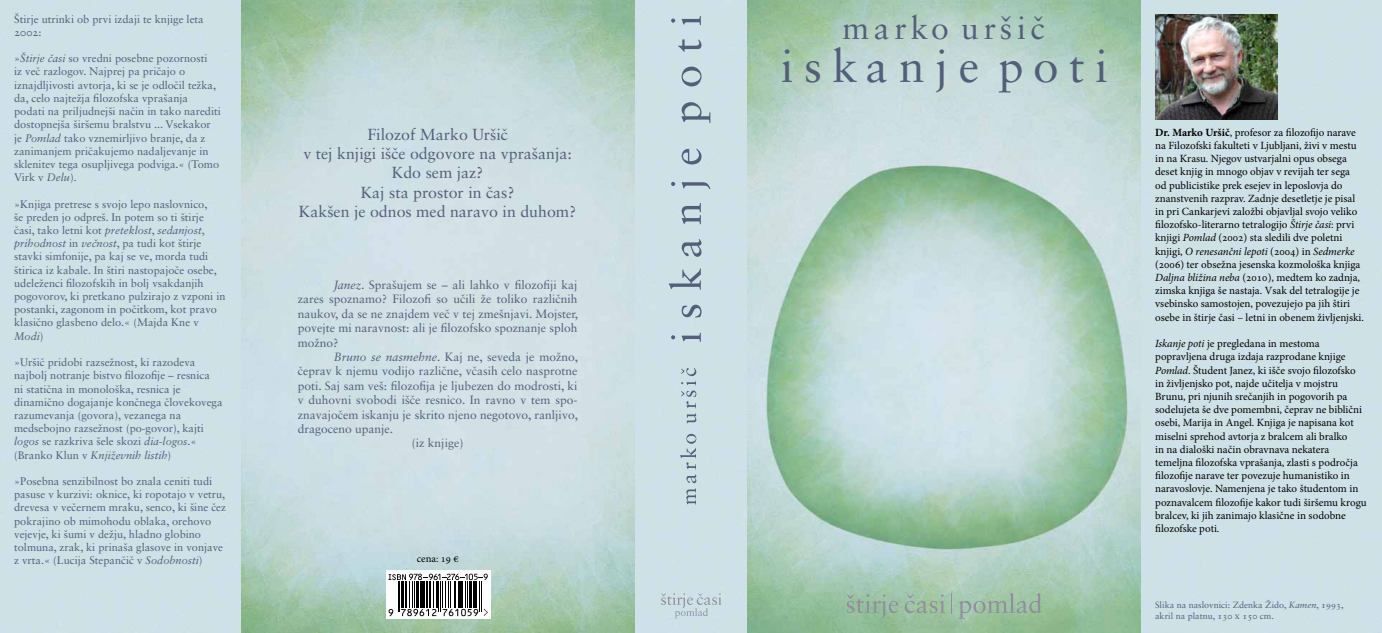
<style>
.page{position:relative;width:1382px;height:633px;background:#fff}
.page>*{position:absolute;margin:0;border:0;box-sizing:border-box;transform-origin:0 0}
.t1{font:46px "Sabon LT Std";letter-spacing:.23em;color:#535e78}
.t2{font:32px "Sabon LT Std";letter-spacing:.15em;color:#535e78}
.t3{font:16px/19.2px "Sabon LT Std";color:#535e78;text-align:center}
.t4{font:12px/14.4px "Sabon LT Std";color:#535e78;text-align:justify}
.t5{font:11px/13.2px "Sabon LT Std";color:#535e78}
.t6{font:11px/13.2px "Minion Pro";color:#000}
.t7{font:10.5px "Minion Pro";color:#000}
.t8{font:9px/10.8px "Sabon LT Std";color:#535e78}
.s1{font-style:italic}
.s2{font-weight:700}
</style>
<div class="page">
<img style="left:0;top:0;width:1382px;height:632px">
<svg style="left:671px;top:333px;width:30px;height:9px"></svg>
<svg style="left:681px;top:304px;width:20px;height:13px"></svg>
<svg style="left:669px;top:268px;width:32px;height:21px"></svg>
<svg style="left:681px;top:239px;width:20px;height:18px"></svg>
<svg style="left:681px;top:203px;width:20px;height:21px"></svg>
<svg style="left:671px;top:182px;width:39px;height:7px"></svg>
<svg style="left:681px;top:149px;width:20px;height:15px"></svg>
<svg style="left:681px;top:102px;width:29px;height:21px"></svg>
<svg style="left:681px;top:67px;width:20px;height:19px"></svg>
<svg style="left:678px;top:39px;width:23px;height:13px"></svg>
<svg style="left:671px;top:16px;width:30px;height:9px"></svg>
<svg style="left:680px;top:433px;width:16px;height:71px"></svg>
<svg style="left:681px;top:368px;width:15px;height:55px"></svg>
<svg style="left:846px;top:594px;width:52px;height:24px"></svg>
<svg style="left:904px;top:594px;width:41px;height:19px"></svg>
<svg style="left:951px;top:592px;width:1px;height:21px"></svg>
<svg style="left:958px;top:592px;width:84px;height:26px;background:#9cbba3"></svg>
<svg style="left:661px;top:593px;width:60px;height:25px"></svg>
<div style="left:386px;top:570px;width:104px;height:48px;background:#fff"></div>
<img style="left:1155px;top:14px;width:122px;height:105px">
<svg style="left:388px;top:573px;width:100px;height:43px"></svg>
<p class="t5" style="left:14px;top:12px;width:191px">Štirje utrinki ob prvi izdaji te knjige leta<br>2002:</p>
<p class="t5" style="left:14px;top:52px;width:208px">»<span class="s1">Štirje časi</span> so vredni posebne pozornosti<br>iz več razlogov. Najprej pa pričajo o iznajdljivosti avtorja, ki se je odločil težka, da, celo najtežja filozofska vprašanja podati na priljudnejši način in tako narediti dostopnejša širšemu bralstvu ... Vsekakor je <span class="s1">Pomlad</span> tako vznemirljivo branje, da z zanimanjem pričakujemo nadaljevanje in sklenitev tega osupljivega podviga.« (Tomo Virk v <span class="s1">Delu</span>).</p>
<p class="t5" style="left:14px;top:197px;width:213px">»Knjiga pretrese s svojo lepo naslovnico,<br>še preden jo odpreš. In potem so ti štirje časi, tako letni kot <span class="s1">preteklost</span>, <span class="s1">sedanjost</span>, <span class="s1">prihodnost</span> in <span class="s1">večnost</span>, pa tudi kot štirje stavki simfonije, pa kaj se ve, morda tudi štirica iz kabale. In štiri nastopajoče osebe, udeleženci filozofskih in bolj vsakdanjih pogovorov, ki pretkano pulzirajo z vzponi in postanki, zagonom in počitkom, kot pravo klasično glasbeno delo.« (Majda Kne v <span class="s1">Modi</span>)</p>
<p class="t5" style="left:14px;top:355px;width:210px">»Uršič pridobi razsežnost, ki razodeva najbolj notranje bistvo filozofije – resnica<br>ni statična in monološka, resnica je dinamično dogajanje končnega človekovega razumevanja (govora), vezanega na medsebojno razsežnost (po-govor), kajti <span class="s1">logos</span> se razkriva šele skozi <span class="s1">dia-logos</span>.« (Branko Klun v <span class="s1">Književnih listih</span>)</p>
<p class="t5" style="left:14px;top:474px;width:213px">»Posebna senzibilnost bo znala ceniti tudi pasuse v kurzivi: oknice, ki ropotajo v vetru, drevesa v večernem mraku, senco, ki šine čez pokrajino ob mimohodu oblaka, orehovo vejevje, ki šumi v dežju, hladno globino tolmuna, zrak, ki prinaša glasove in vonjave z vrta.« (Lucija Stepančič v <span class="s1">Sodobnosti</span>)</p>
<h3 class="t3" style="left:299px;top:124px;width:279px">Filozof Marko Uršič<br>v tej knjigi išče odgovore na vprašanja:<br>Kdo sem jaz?<br>Kaj sta prostor in čas?<br>Kakšen je odnos med naravo in duhom?</h3>
<p class="t4" style="left:298px;top:277px;width:282px;text-indent:36px"><span class="s1">Janez</span>. Sprašujem se – ali lahko v filozofiji kaj zares spoznamo? Filozofi so učili že toliko različnih naukov, da se ne znajdem več v tej zmešnjavi. Mojster, povejte mi naravnost: ali je filozofsko spoznanje sploh možno?</p>
<p class="t4" style="left:334px;top:349px;width:246px"><span class="s1">Bruno se nasmehne</span>. Kaj ne, seveda je možno,</p>
<p class="t4" style="left:298px;top:363px;width:281px">čeprav k njemu vodijo različne, včasih celo nasprotne</p>
<p class="t4" style="left:298px;top:378px;width:281px">poti. Saj sam veš: filozofija je ljubezen do modrosti, ki</p>
<p class="t4" style="left:298px;top:392px;width:281px">v duhovni svobodi išče resnico. In ravno v tem spo-</p>
<p class="t4" style="left:298px;top:407px;width:282px">znavajočem iskanju je skrito njeno negotovo, ranljivo,</p>
<p class="t4" style="left:298px;top:421px;width:97px">dragoceno upanje.</p>
<p class="t4" style="left:412px;top:435px;width:53px">(iz knjige)</p>
<p class="t7" style="left:417px;top:551px;width:43px">cena: 19 €</p>
<h2 class="t2" style="left:842px;top:8px;width:204px">marko uršič</h2>
<h1 class="t1" style="left:781px;top:38px;width:329px">iskanje poti</h1>
<p class="t6" style="left:1155px;top:125px;width:210px"><span class="s2">Dr. Marko Uršič</span>, profesor za filozofijo narave na Filozofski fakulteti v Ljubljani, živi v mestu in na Krasu. Njegov ustvarjalni opus obsega deset knjig in mnogo objav v revijah ter sega od publicistike prek esejev in leposlovja do znanstvenih razprav. Zadnje desetletje je pisal in pri Cankarjevi založbi objavljal svojo veliko filozofsko-literarno tetralogijo <span class="s1">Štirje časi</span>: prvi knjigi <span class="s1">Pomlad</span> (2002) sta sledili dve poletni knjigi, <span class="s1">O renesančni lepoti</span> (2004) in <span class="s1">Sedmerke </span>(2006) ter obsežna jesenska kozmološka knjiga <span class="s1">Daljna bližina neba</span> (2010), medtem ko zadnja, zimska knjiga še nastaja. Vsak del tetralogije je vsebinsko samostojen, povezujejo pa jih štiri osebe in štirje časi – letni in obenem življenjski.</p>
<p class="t6" style="left:1155px;top:337px;width:213px"><span class="s1">Iskanje poti</span> je pregledana in mestoma popravljena druga izdaja razprodane knjige <span class="s1">Pomlad</span>. Študent Janez, ki išče svojo filozofsko in življenjsko pot, najde učitelja v mojstru Brunu, pri njunih srečanjih in pogovorih pa sodelujeta še dve pomembni, čeprav ne biblični osebi, Marija in Angel. Knjiga je napisana kot miselni sprehod avtorja z bralcem ali bralko<br>in na dialoški način obravnava nekatera temeljna filozofska vprašanja, zlasti s področja filozofije narave ter povezuje humanistiko in naravoslovje. Namenjena je tako študentom in poznavalcem filozofije kakor tudi širšemu krogu bralcev, ki jih zanimajo klasične in sodobne filozofske poti.</p>
<p class="t8" style="left:1155px;top:599px;width:190px">Slika na naslovnici: Zdenka Žido, <span class="s1">Kamen</span>, 1993, akril na platnu, 130 x 150 cm.</p>
</div>
